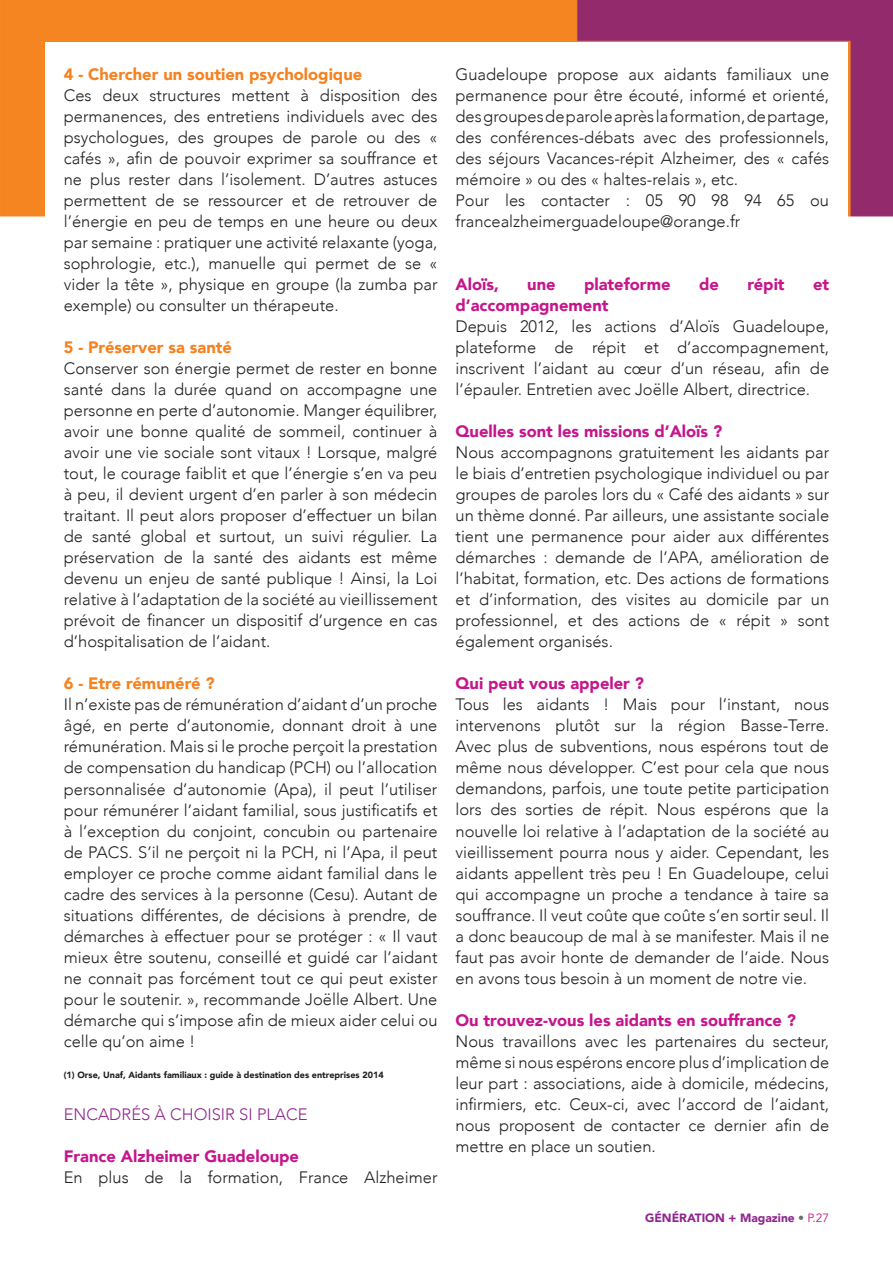
<style>
.page{position:relative;width:893px;height:1263px;background:#fff}
.page>*{position:absolute;margin:0;border:0;box-sizing:border-box;transform-origin:0 0}
.Corps_de_txt{font:300 16.5px/21px "Avenir";color:#231f20;text-align:justify}
.Corps_de_txt-2{font:900 16.5px "Avenir";color:#c5168c}
.Corps_de_txt-3{font:900 16.5px "Avenir";color:#f58220}
.Corps_de_txt-4{font:300 16.5px "Avenir";color:#90268f}
.t1{font:900 12px "Avenir";color:#90268f}
.Legend{font:900 9px "Avenir";color:#231f20}
.s1{font-weight:400;color:#6c6d70}
.s2{font-weight:400;color:#c5168c}
</style>
<div class="page">
<img style="left:0;top:0;width:893px;height:217px">
<div style="left:45px;top:43px;width:803px;height:359px;background:#fff"></div>
<p class="Corps_de_txt-3" style="left:64px;top:60px;width:300px">4 - Chercher un soutien psychologique</p>
<p class="Corps_de_txt" style="left:64px;top:85px;width:375px">Ces deux structures mettent à disposition des permanences, des entretiens individuels avec des psychologues, des groupes de parole ou des « cafés », afin de pouvoir exprimer sa souffrance et ne plus rester dans l’isolement. D’autres astuces permettent de se ressourcer et de retrouver de l’énergie en peu de temps en une heure ou deux par semaine : pratiquer une activité relaxante (yoga, sophrologie, etc.), manuelle qui permet de se « vider la tête », physique en groupe (la zumba par exemple) ou consulter un thérapeute.</p>
<p class="Corps_de_txt-3" style="left:64px;top:333px;width:170px">5 - Préserver sa santé</p>
<p class="Corps_de_txt" style="left:64px;top:358px;width:375px">Conserver son énergie permet de rester en bonne santé dans la durée quand on accompagne une personne en perte d’autonomie. Manger équilibrer, avoir une bonne qualité de sommeil, continuer à avoir une vie sociale sont vitaux ! Lorsque, malgré tout, le courage faiblit et que l’énergie s’en va peu à peu, il devient urgent d’en parler à son médecin traitant. Il peut alors proposer d’effectuer un bilan de santé global et surtout, un suivi régulier. La préservation de la santé des aidants est même devenu un enjeu de santé publique ! Ainsi, la Loi relative à l’adaptation de la société au vieillissement prévoit de financer un dispositif d’urgence en cas d’hospitalisation de l’aidant.</p>
<p class="Corps_de_txt-3" style="left:64px;top:669px;width:152px">6 - Etre rémunéré ?</p>
<p class="Corps_de_txt" style="left:64px;top:694px;width:375px">Il n’existe pas de rémunération d’aidant d’un proche âgé, en perte d’autonomie, donnant droit à une rémunération. Mais si le proche perçoit la prestation de compensation du handicap (PCH) ou l’allocation personnalisée d’autonomie (Apa), il peut l’utiliser pour rémunérer l’aidant familial, sous justificatifs et à l’exception du conjoint, concubin ou partenaire de PACS. S’il ne perçoit ni la PCH, ni l’Apa, il peut employer ce proche comme aidant familial dans le cadre des services à la personne (Cesu). Autant de situations différentes, de décisions à prendre, de démarches à effectuer pour se protéger : « Il vaut mieux être soutenu, conseillé et guidé car l’aidant ne connait pas forcément tout ce qui peut exister pour le soutenir. », recommande Joëlle Albert. Une démarche qui s’impose afin de mieux aider celui ou celle qu’on aime !</p>
<p class="Legend" style="left:64px;top:1067px;width:321px">(1) Orse, Unaf, Aidants familiaux : guide à destination des entreprises 2014</p>
<p class="Corps_de_txt-4" style="left:64px;top:1105px;width:245px">ENCADRÉS À CHOISIR SI PLACE</p>
<p class="Corps_de_txt-2" style="left:64px;top:1142px;width:237px">France Alzheimer Guadeloupe</p>
<p class="Corps_de_txt" style="left:64px;top:1167px;width:375px">En plus de la formation, France Alzheimer</p>
<p class="Corps_de_txt" style="left:455px;top:64px;width:375px">Guadeloupe propose aux aidants familiaux une permanence pour être écouté, informé et orienté, des groupes de parole après la formation, de partage, des conférences-débats avec des professionnels, des séjours Vacances-répit Alzheimer, des « cafés mémoire » ou des « haltes-relais », etc.</p>
<p class="Corps_de_txt" style="left:455px;top:190px;width:375px">Pour les contacter : 05 90 98 94 65 ou francealzheimerguadeloupe@orange.fr</p>
<p class="Corps_de_txt-2" style="left:455px;top:270px;width:45px">Aloïs,</p>
<p class="Corps_de_txt-2" style="left:527px;top:270px;width:30px">une</p>
<p class="Corps_de_txt-2" style="left:584px;top:270px;width:88px">plateforme</p>
<p class="Corps_de_txt-2" style="left:699px;top:270px;width:21px">de</p>
<p class="Corps_de_txt-2" style="left:747px;top:270px;width:39px">répit</p>
<p class="Corps_de_txt-2" style="left:813px;top:270px;width:18px">et</p>
<p class="Corps_de_txt-2" style="left:455px;top:291px;width:155px">d’accompagnement</p>
<p class="Corps_de_txt" style="left:455px;top:316px;width:375px">Depuis 2012, les actions d’Aloïs Guadeloupe, plateforme de répit et d’accompagnement, inscrivent l’aidant au cœur d’un réseau, afin de l’épauler. Entretien avec Joëlle Albert, directrice.</p>
<p class="Corps_de_txt-2" style="left:455px;top:417px;width:268px">Quelles sont les missions d’Aloïs ?</p>
<p class="Corps_de_txt" style="left:455px;top:442px;width:375px">Nous accompagnons gratuitement les aidants par le biais d’entretien psychologique individuel ou par groupes de paroles lors du « Café des aidants » sur un thème donné. Par ailleurs, une assistante sociale tient une permanence pour aider aux différentes démarches : demande de l’APA, amélioration de l’habitat, formation, etc. Des actions de formations et d’information, des visites au domicile par un professionnel, et des actions de « répit » sont également organisés.</p>
<p class="Corps_de_txt-2" style="left:455px;top:669px;width:190px">Qui peut vous appeler ?</p>
<p class="Corps_de_txt" style="left:455px;top:694px;width:375px">Tous les aidants ! Mais pour l’instant, nous intervenons plutôt sur la région Basse-Terre.<br>Avec plus de subventions, nous espérons tout de même nous développer. C’est pour cela que nous demandons, parfois, une toute petite participation lors des sorties de répit. Nous espérons que la nouvelle loi relative à l’adaptation de la société au vieillissement pourra nous y aider. Cependant, les aidants appellent très peu ! En Guadeloupe, celui qui accompagne un proche a tendance à taire sa souffrance. Il veut coûte que coûte s’en sortir seul. Il a donc beaucoup de mal à se manifester. Mais il ne faut pas avoir honte de demander de l’aide. Nous en avons tous besoin à un moment de notre vie.</p>
<p class="Corps_de_txt-2" style="left:455px;top:1006px;width:342px">Ou trouvez-vous les aidants en souffrance ?</p>
<p class="Corps_de_txt" style="left:455px;top:1030px;width:375px">Nous travaillons avec les partenaires du secteur, même si nous espérons encore plus d’implication de leur part : associations, aide à domicile, médecins, infirmiers, etc. Ceux-ci, avec l’accord de l’aidant, nous proposent de contacter ce dernier afin de mettre en place un soutien.</p>
<p class="t1" style="left:645px;top:1207px;width:186px">GÉNÉRATION + Magazine <span class="s1">•</span> <span class="s2">P</span><span class="s2">.27</span></p>
</div>
